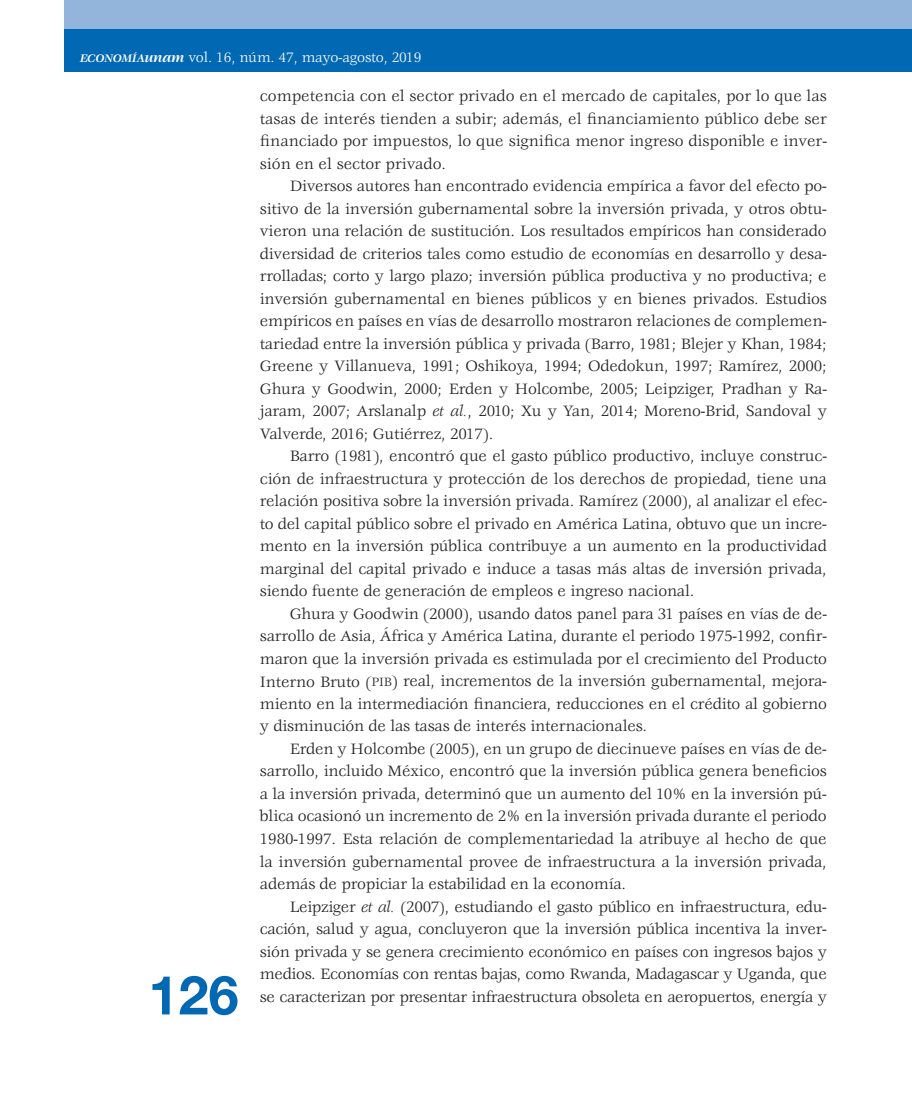
<style>
.page{position:relative;width:912px;height:1106px;background:#fff}
.page>*{position:absolute;margin:0;border:0;box-sizing:border-box;transform-origin:0 0}
.t1{font:700 54px "Helvetica Neue LT Std";color:#0168b3}
.t2{font:16.5px/22.5px "Veljovic";letter-spacing:-.01em;color:#231f20;text-align:justify}
.t3{font:15px "Veljovic";letter-spacing:-.01em;color:#fff}
.s1{font-family:"Veljovic Bold Italic SC800";font-size:12px}
.s2{font-weight:700;font-style:italic}
.s3{font-style:italic}
.s4{font-family:"Veljovic Book SC800";font-size:13.2px}
</style>
<div class="page">
<div style="left:64px;top:0;width:847px;height:49px;background:#93b5db"></div>
<div style="left:64px;top:29px;width:847px;height:42px;background:#0168b3"></div>
<p class="t3" style="left:80px;top:49px;width:343px"><span class="s1">ECONOMÍA</span><span class="s2">unam</span> vol. 16, núm. 47, mayo-agosto, 2019</p>
<p class="t2" style="left:260px;top:85px;width:568px">competencia con el sector privado en el mercado de capitales, por lo que las tasas de interés tienden a subir; además, el financiamiento público debe ser financiado por impuestos, lo que significa menor ingreso disponible e inver&shy;sión en el sector privado.</p>
<p class="t2" style="left:260px;top:175px;width:568px;text-indent:30px">Diversos autores han encontrado evidencia empírica a favor del efecto po&shy;sitivo de la inversión gubernamental sobre la inversión privada, y otros obtu&shy;vieron una relación de sustitución. Los resultados empíricos han considerado diversidad de criterios tales como estudio de economías en desarrollo y desa&shy;rrolladas; corto y largo plazo; inversión pública productiva y no productiva; e inversión gubernamental en bienes públicos y en bienes privados. Estudios empíricos en países en vías de desarrollo mostraron relaciones de complemen&shy;tariedad entre la inversión pública y privada (Barro, 1981; Blejer y Khan, 1984; Greene y Villanueva, 1991; Oshikoya, 1994; Odedokun, 1997; Ramírez, 2000; Ghura y Goodwin, 2000; Erden y Holcombe, 2005; Leipziger, Pradhan y Ra&shy;jaram, 2007; Arslanalp <span class="s3">et al.</span>, 2010; Xu y Yan, 2014; Moreno-Brid, Sandoval y Valverde, 2016; Gutiérrez, 2017).</p>
<p class="t2" style="left:260px;top:446px;width:568px;text-indent:30px">Barro (1981), encontró que el gasto público productivo, incluye construc&shy;ción de infraestructura y protección de los derechos de propiedad, tiene una relación positiva sobre la inversión privada. Ramírez (2000), al analizar el efec&shy;to del capital público sobre el privado en América Latina, obtuvo que un incre&shy;mento en la inversión pública contribuye a un aumento en la productividad marginal del capital privado e induce a tasas más altas de inversión privada, siendo fuente de generación de empleos e ingreso nacional.</p>
<p class="t2" style="left:260px;top:603px;width:568px;text-indent:30px">Ghura y Goodwin (2000), usando datos panel para 31 países en vías de de&shy;sarrollo de Asia, África y América Latina, durante el periodo 1975-1992, confir&shy;maron que la inversión privada es estimulada por el crecimiento del Producto Interno Bruto (<span class="s4">pib</span>) real, incrementos de la inversión gubernamental, mejora&shy;miento en la intermediación financiera, reducciones en el crédito al gobierno y disminución de las tasas de interés internacionales.</p>
<p class="t2" style="left:260px;top:738px;width:568px;text-indent:30px">Erden y Holcombe (2005), en un grupo de diecinueve países en vías de de&shy;sarrollo, incluido México, encontró que la inversión pública genera beneficios a la inversión privada, determinó que un aumento del 10% en la inversión pú&shy;blica ocasionó un incremento de 2% en la inversión privada durante el periodo 1980-1997. Esta relación de complementariedad la atribuye al hecho de que la inversión gubernamental provee de infraestructura a la inversión privada, además de propiciar la estabilidad en la economía.</p>
<p class="t2" style="left:260px;top:896px;width:568px;text-indent:30px">Leipziger <span class="s3">et al.</span> (2007), estudiando el gasto público en infraestructura, edu&shy;cación, salud y agua, concluyeron que la inversión pública incentiva la inver&shy;sión privada y se genera crecimiento económico en países con ingresos bajos y medios. Economías con rentas bajas, como Rwanda, Madagascar y Uganda, que se caracterizan por presentar infraestructura obsoleta en aeropuertos, energía y</p>
<h1 class="t1" style="left:148px;top:961px;width:92px">126</h1>
</div>
